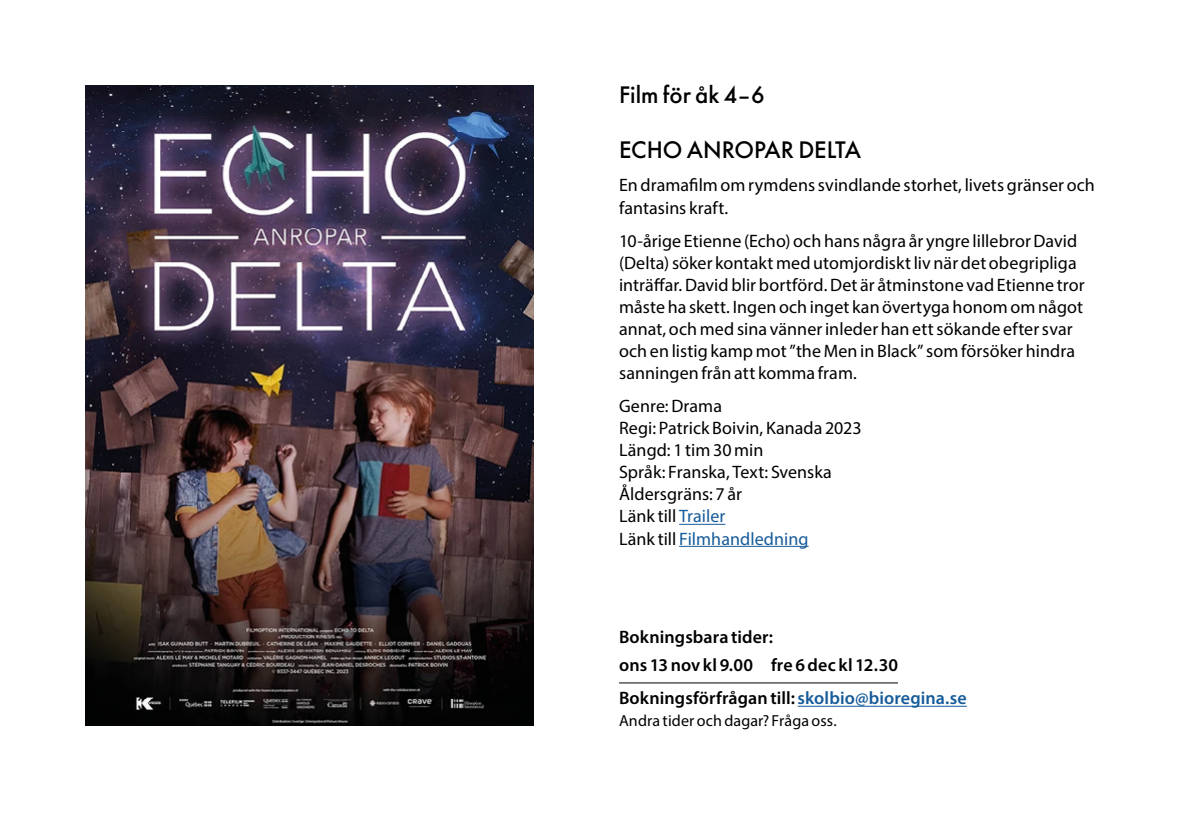
<style>
.page{position:relative;width:1191px;height:840px;background:#fff}
.page>*{position:absolute;margin:0;border:0;box-sizing:border-box;transform-origin:0 0}
.t1{font:500 22px "Futura";color:#000}
.t2{font:18px/22px "Myriad Pro";letter-spacing:.005em;color:#000}
.t3{font:600 18px/27.6px "Myriad Pro";letter-spacing:.005em;color:#000}
.t4{font:16px "Myriad Pro";letter-spacing:.005em;color:#000}
.s1{color:#165b9a}
</style>
<div class="page">
<img style="left:86px;top:86px;width:447px;height:639px">
<hr style="left:679px;top:523px;width:46px;height:1px;background:#165b9a">
<hr style="left:679px;top:545px;width:129px;height:1px;background:#165b9a">
<hr style="left:619px;top:682px;width:279px;height:1px;background:#000">
<hr style="left:797px;top:705px;width:169px;height:1px;background:#165b9a">
<p class="t1" style="left:619px;top:80px;width:147px">Film för åk 4–6</p>
<p class="t1" style="left:619px;top:135px;width:244px">ECHO ANROPAR DELTA</p>
<p class="t2" style="left:619px;top:174px;width:477px">En dramafilm om rymdens svindlande storhet, livets gränser och fantasins kraft.</p>
<p class="t2" style="left:619px;top:229px;width:467px">10-årige Etienne (Echo) och hans några år yngre lillebror David (Delta) söker kontakt med utomjordiskt liv när det obegripliga inträffar. David blir bortförd. Det är åtminstone vad Etienne tror måste ha skett. Ingen och inget kan övertyga honom om något annat, och med sina vänner inleder han ett sökande efter svar och en listig kamp mot ”the Men in Black” som försöker hindra sanningen från att komma fram.</p>
<p class="t2" style="left:619px;top:395px;width:244px">Genre: Drama<br>Regi: Patrick Boivin, Kanada 2023<br>Längd: 1 tim 30 min<br>Språk: Franska, Text: Svenska<br>Åldersgräns: 7 år<br>Länk till <span class="s1">Trailer<br></span>Länk till <span class="s1">Filmhandledning</span></p>
<p class="t3" style="left:619px;top:622px;width:280px">Bokningsbara tider:<br>ons 13 nov kl 9.00 fre 6 dec kl 12.30</p>
<p class="t3" style="left:619px;top:683px;width:349px">Bokningsförfrågan till: <span class="s1">skolbio@bioregina.se</span></p>
<p class="t4" style="left:619px;top:710px;width:219px">Andra tider och dagar? Fråga oss.</p>
</div>
